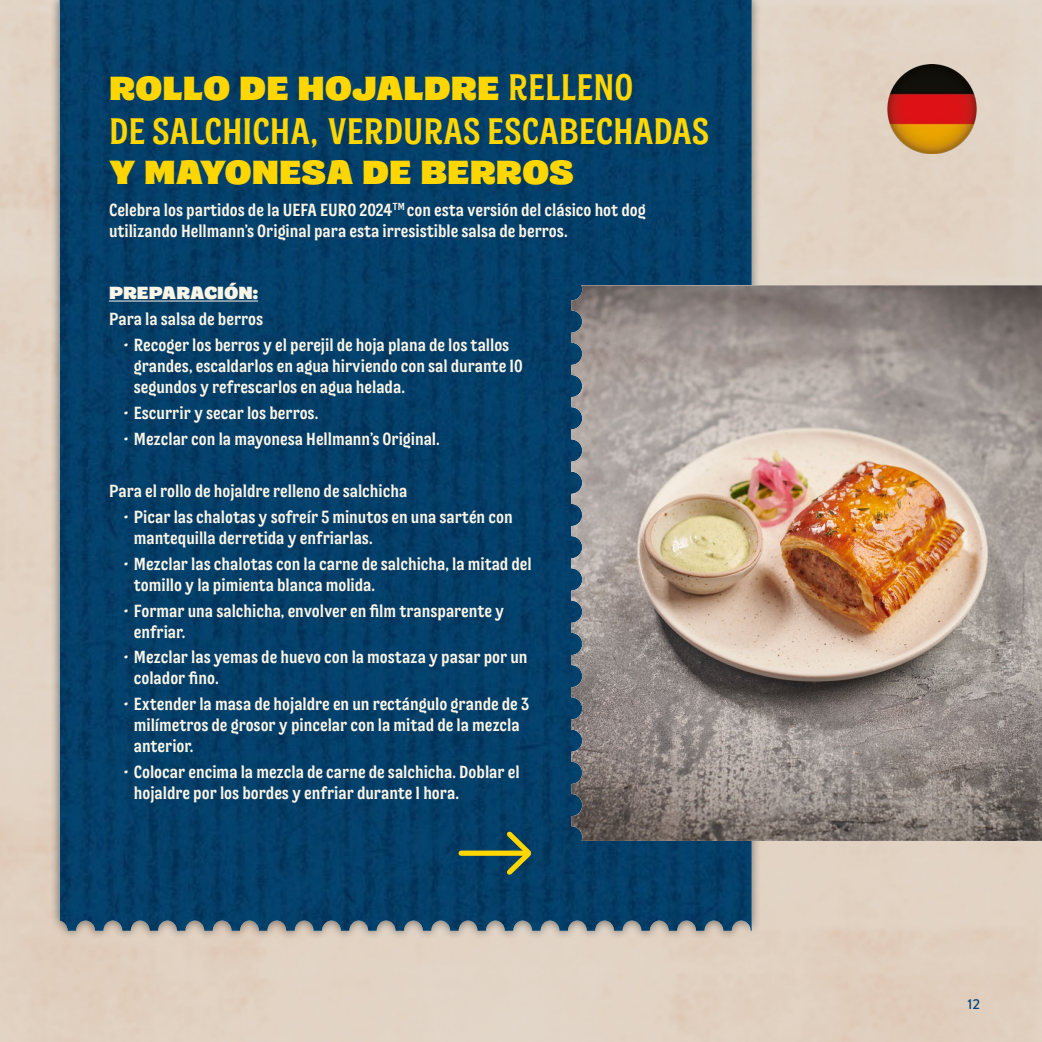
<style>
.page{position:relative;width:1042px;height:1042px;background:#e1d3c3}
.page>*{position:absolute;margin:0;border:0;box-sizing:border-box;transform-origin:0 0}
.t1{font:condensed 36.75px "Dollop Serif";color:#ffd600}
.t2{font:expanded 33.25px "Dollop Serif";color:#ffd600}
.t3{font:condensed 17.5px/21px "Dollop Serif";color:#fbf5e7}
.t4{font:expanded 17.5px "Dollop Serif";color:#fbf5e7}
.t5{font:500 14px "Brandon Text";color:#00477f}
.s1{font-stretch:condensed;font-size:36.75px}
</style>
<div class="page">
<div style="left:50px;top:0;width:711px;height:940px;background:#000;opacity:.5"></div>
<img style="left:60px;top:0;width:692px;height:931px">
<img style="left:571px;top:285px;width:471px;height:556px">
<hr style="left:109px;top:301px;width:149px;height:1px;background:#fbf5e7">
<div style="left:461px;top:850px;width:67px;height:6px;background:#ffd600"></div>
<svg style="left:502px;top:827px;width:34px;height:52px;background:#3e604d"></svg>
<img style="left:869px;top:64px;width:126px;height:89px">
<h2 class="t2" style="left:109px;top:68px;width:526px">ROLLO DE HOJALDRE <span class="s1">RELLENO</span></h2>
<h1 class="t1" style="left:109px;top:110px;width:602px">DE SALCHICHA, VERDURAS ESCABECHADAS</h1>
<h2 class="t2" style="left:109px;top:152px;width:466px">Y MAYONESA DE BERROS</h2>
<p class="t3" style="left:109px;top:199px;width:538px">Celebra los partidos de la UEFA EURO 2024<sup>TM</sup> con esta versión del clásico hot dog utilizando Hellmann’s Original para esta irresistible salsa de berros.</p>
<p class="t4" style="left:109px;top:282px;width:151px">PREPARACIÓN:</p>
<p class="t3" style="left:109px;top:308px;width:156px">Para la salsa de berros</p>
<p class="t3" style="left:134px;top:334px;width:390px;text-indent:-10px">• Recoger los berros y el perejil de hoja plana de los tallos grandes, escaldarlos en agua hirviendo con sal durante 10 segundos y refrescarlos en agua helada.</p>
<p class="t3" style="left:124px;top:402px;width:196px">• Escurrir y secar los berros.</p>
<p class="t3" style="left:124px;top:428px;width:317px">• Mezclar con la mayonesa Hellmann’s Original.</p>
<p class="t3" style="left:109px;top:480px;width:300px">Para el rollo de hojaldre relleno de salchicha</p>
<p class="t3" style="left:134px;top:506px;width:380px;text-indent:-10px">• Picar las chalotas y sofreír 5 minutos en una sartén con mantequilla derretida y enfriarlas.</p>
<p class="t3" style="left:134px;top:553px;width:399px;text-indent:-10px">• Mezclar las chalotas con la carne de salchicha, la mitad del tomillo y la pimienta blanca molida.</p>
<p class="t3" style="left:134px;top:600px;width:372px;text-indent:-10px">• Formar una salchicha, envolver en film transparente y enfriar.</p>
<p class="t3" style="left:134px;top:647px;width:395px;text-indent:-10px">• Mezclar las yemas de huevo con la mostaza y pasar por un colador fino.</p>
<p class="t3" style="left:134px;top:694px;width:397px;text-indent:-10px">• Extender la masa de hojaldre en un rectángulo grande de 3 milímetros de grosor y pincelar con la mitad de la mezcla anterior.</p>
<p class="t3" style="left:134px;top:762px;width:387px;text-indent:-10px">• Colocar encima la mezcla de carne de salchicha. Doblar el hojaldre por los bordes y enfriar durante 1 hora.</p>
<p class="t5" style="left:967px;top:994px;width:14px">12</p>
</div>
